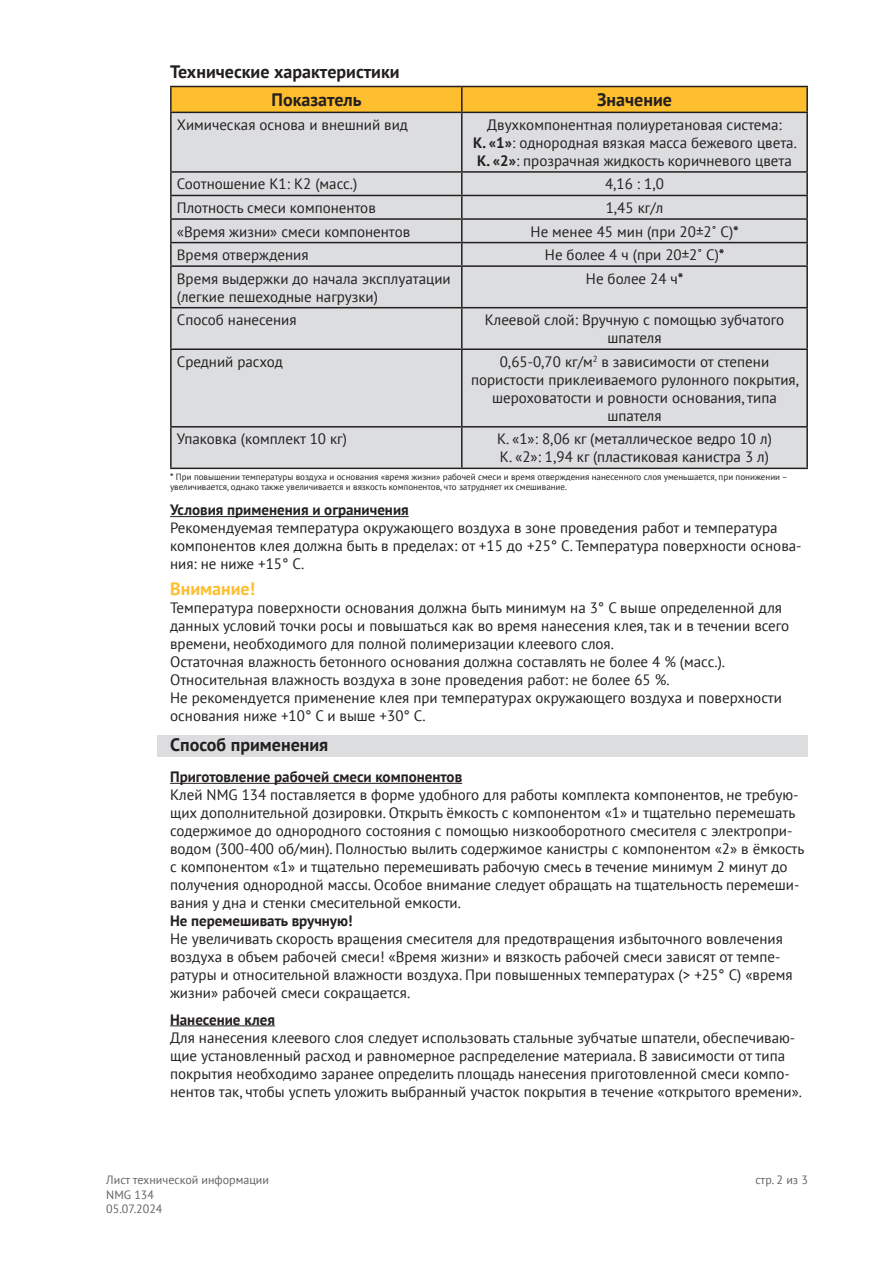
<style>
.page{position:relative;width:893px;height:1263px;background:#fff}
.page>*{position:absolute;margin:0;border:0;box-sizing:border-box;transform-origin:0 0}
.t1{font:700 18px "PT Sans";color:#231f20}
.t2{font:700 18px "PT Sans";color:#febf2e}
.t3{font:15px/18px "PT Sans";color:#231f20}
.t4{font:700 15px "PT Sans";color:#231f20}
.t5{font:12px/14.4px "PT Sans";color:#636366}
.t6{font:9px/10.8px "PT Sans";color:#231f20}
.s1{font-weight:700}
</style>
<div class="page">
<div style="left:157px;top:736px;width:651px;height:21px;background:#dcdddf"></div>
<svg style="left:172px;top:87px;width:634px;height:25px;background:#f8ba2d"></svg>
<div style="left:172px;top:113px;width:634px;height:355px;background:#dcdddf"></div>
<hr style="left:170px;top:86px;width:292px;height:1px;background:#231f20">
<hr style="left:170px;top:87px;width:2px;height:25px;background:#231f20">
<hr style="left:462px;top:86px;width:346px;height:1px;background:#231f20">
<hr style="left:461px;top:87px;width:2px;height:25px;background:#231f20">
<hr style="left:806px;top:87px;width:2px;height:25px;background:#231f20">
<hr style="left:170px;top:112px;width:292px;height:1px;background:#231f20">
<hr style="left:170px;top:113px;width:2px;height:58px;background:#231f20">
<hr style="left:462px;top:112px;width:346px;height:1px;background:#231f20">
<hr style="left:461px;top:113px;width:2px;height:58px;background:#231f20">
<hr style="left:806px;top:113px;width:2px;height:58px;background:#231f20">
<hr style="left:170px;top:171px;width:292px;height:2px;background:#231f20">
<hr style="left:170px;top:173px;width:2px;height:22px;background:#231f20">
<hr style="left:462px;top:171px;width:346px;height:2px;background:#231f20">
<hr style="left:461px;top:173px;width:2px;height:22px;background:#231f20">
<hr style="left:806px;top:173px;width:2px;height:22px;background:#231f20">
<hr style="left:170px;top:195px;width:292px;height:1px;background:#231f20">
<hr style="left:170px;top:196px;width:2px;height:22px;background:#231f20">
<hr style="left:462px;top:195px;width:346px;height:1px;background:#231f20">
<hr style="left:461px;top:196px;width:2px;height:22px;background:#231f20">
<hr style="left:806px;top:196px;width:2px;height:22px;background:#231f20">
<hr style="left:170px;top:218px;width:292px;height:2px;background:#231f20">
<hr style="left:170px;top:220px;width:2px;height:22px;background:#231f20">
<hr style="left:462px;top:218px;width:346px;height:2px;background:#231f20">
<hr style="left:461px;top:220px;width:2px;height:22px;background:#231f20">
<hr style="left:806px;top:220px;width:2px;height:22px;background:#231f20">
<hr style="left:170px;top:242px;width:292px;height:1px;background:#231f20">
<hr style="left:170px;top:243px;width:2px;height:22px;background:#231f20">
<hr style="left:462px;top:242px;width:346px;height:1px;background:#231f20">
<hr style="left:461px;top:243px;width:2px;height:22px;background:#231f20">
<hr style="left:806px;top:243px;width:2px;height:22px;background:#231f20">
<hr style="left:170px;top:265px;width:292px;height:2px;background:#231f20">
<hr style="left:170px;top:267px;width:2px;height:40px;background:#231f20">
<hr style="left:462px;top:265px;width:346px;height:2px;background:#231f20">
<hr style="left:461px;top:267px;width:2px;height:40px;background:#231f20">
<hr style="left:806px;top:267px;width:2px;height:40px;background:#231f20">
<hr style="left:170px;top:307px;width:292px;height:1px;background:#231f20">
<hr style="left:170px;top:308px;width:2px;height:40px;background:#231f20">
<hr style="left:462px;top:307px;width:346px;height:1px;background:#231f20">
<hr style="left:461px;top:308px;width:2px;height:40px;background:#231f20">
<hr style="left:806px;top:308px;width:2px;height:40px;background:#231f20">
<hr style="left:170px;top:348px;width:292px;height:2px;background:#231f20">
<hr style="left:170px;top:350px;width:2px;height:76px;background:#231f20">
<hr style="left:462px;top:348px;width:346px;height:2px;background:#231f20">
<hr style="left:461px;top:350px;width:2px;height:76px;background:#231f20">
<hr style="left:806px;top:350px;width:2px;height:76px;background:#231f20">
<hr style="left:170px;top:426px;width:292px;height:2px;background:#231f20">
<hr style="left:170px;top:428px;width:2px;height:40px;background:#231f20">
<hr style="left:462px;top:426px;width:346px;height:2px;background:#231f20">
<hr style="left:461px;top:428px;width:2px;height:40px;background:#231f20">
<hr style="left:806px;top:428px;width:2px;height:40px;background:#231f20">
<hr style="left:170px;top:468px;width:292px;height:1px;background:#231f20">
<hr style="left:462px;top:468px;width:346px;height:1px;background:#231f20">
<hr style="left:170px;top:516px;width:239px;height:1px;background:#231f20">
<hr style="left:170px;top:783px;width:292px;height:1px;background:#231f20">
<hr style="left:170px;top:1025px;width:105px;height:1px;background:#231f20">
<p class="t1" style="left:170px;top:59px;width:231px">Технические характеристики</p>
<p class="t1" style="left:272px;top:88px;width:92px">Показатель</p>
<p class="t1" style="left:597px;top:88px;width:76px">Значение</p>
<p class="t3" style="left:177px;top:115px;width:233px">Химическая основа и внешний вид</p>
<p class="t3" style="left:473px;top:115px;width:325px;text-align:center">Двухкомпонентная полиуретановая система:<br><span class="s1">К. «1»</span>: однородная вязкая масса бежевого цвета.<br><span class="s1">К. «2»</span>: прозрачная жидкость коричневого цвета</p>
<p class="t3" style="left:177px;top:175px;width:182px">Соотношение К1: К2 (масс.)</p>
<p class="t3" style="left:605px;top:175px;width:60px">4,16 : 1,0</p>
<p class="t3" style="left:177px;top:198px;width:200px">Плотность смеси компонентов</p>
<p class="t3" style="left:606px;top:198px;width:59px">1,45 кг/л</p>
<p class="t3" style="left:177px;top:222px;width:235px">«Время жизни» смеси компонентов</p>
<p class="t3" style="left:531px;top:222px;width:210px">Не менее 45 мин (при 20±2˚ С)<span class="s1">*</span></p>
<p class="t3" style="left:177px;top:245px;width:133px">Время отверждения</p>
<p class="t3" style="left:545px;top:245px;width:181px">Не более 4 ч (при 20±2˚ С)<span class="s1">*</span></p>
<p class="t3" style="left:177px;top:269px;width:275px">Время выдержки до начала эксплуатации (легкие пешеходные нагрузки)</p>
<p class="t3" style="left:586px;top:269px;width:99px">Не более 24 ч<span class="s1">*</span></p>
<p class="t3" style="left:177px;top:311px;width:121px">Способ нанесения</p>
<p class="t3" style="left:485px;top:311px;width:301px;text-align:center">Клеевой слой: Вручную с помощью зубчатого шпателя</p>
<p class="t3" style="left:177px;top:352px;width:108px">Средний расход</p>
<p class="t3" style="left:471px;top:352px;width:330px;text-align:center">0,65-0,70 кг/м<sup>2</sup> в зависимости от степени пористости приклеиваемого рулонного покрытия, шероховатости и ровности основания, типа шпателя</p>
<p class="t3" style="left:177px;top:430px;width:172px">Упаковка (комплект 10 кг)</p>
<p class="t3" style="left:497px;top:430px;width:276px">К. «1»: 8,06 кг (металлическое ведро 10 л)<br>К. «2»: 1,94 кг (пластиковая канистра 3 л)</p>
<p class="t4" style="left:170px;top:500px;width:240px">Условия применения и ограничения</p>
<p class="t3" style="left:170px;top:519px;width:633px">Рекомендуемая температура окружающего воздуха в зоне проведения работ и температура компонентов клея должна быть в пределах: от +15 до +25° С. Температура поверхности основа&shy;ния: не ниже +15° С.</p>
<p class="t2" style="left:170px;top:577px;width:86px">Внимание!</p>
<p class="t3" style="left:170px;top:599px;width:621px">Температура поверхности основания должна быть минимум на 3° С выше определенной для данных условий точки росы и повышаться как во время нанесения клея, так и в течении всего времени, необходимого для полной полимеризации клеевого слоя.<br>Остаточная влажность бетонного основания должна составлять не более 4 % (масс.).<br>Относительная влажность воздуха в зоне проведения работ: не более 65 %.<br>Не рекомендуется применение клея при температурах окружающего воздуха и поверхности основания ниже +10° С и выше +30° С.</p>
<p class="t1" style="left:170px;top:733px;width:160px">Способ применения</p>
<p class="t4" style="left:170px;top:767px;width:294px">Приготовление рабочей смеси компонентов</p>
<p class="t3" style="left:170px;top:786px;width:636px">Клей NMG 134 поставляется в форме удобного для работы комплекта компонентов, не требую&shy;щих дополнительной дозировки. Открыть ёмкость с компонентом «1» и тщательно перемешать содержимое до однородного состояния с помощью низкооборотного смесителя с электропри&shy;водом (300-400 об/мин). Полностью вылить содержимое канистры с компонентом «2» в ёмкость с компонентом «1» и тщательно перемешивать рабочую смесь в течение минимум 2 минут до получения однородной массы. Особое внимание следует обращать на тщательность перемеши&shy;вания у дна и стенки смесительной емкости.</p>
<p class="t4" style="left:170px;top:911px;width:184px">Не перемешивать вручную!</p>
<p class="t3" style="left:170px;top:930px;width:624px">Не увеличивать скорость вращения смесителя для предотвращения избыточного вовлечения воздуха в объем рабочей смеси! «Время жизни» и вязкость рабочей смеси зависят от темпе&shy;ратуры и относительной влажности воздуха. При повышенных температурах (&gt; +25° С) «время жизни» рабочей смеси сокращается.</p>
<p class="t4" style="left:170px;top:1009px;width:106px">Нанесение клея</p>
<p class="t3" style="left:170px;top:1028px;width:633px">Для нанесения клеевого слоя следует использовать стальные зубчатые шпатели, обеспечиваю&shy;щие установленный расход и равномерное распределение материала. В зависимости от типа покрытия необходимо заранее определить площадь нанесения приготовленной смеси компо&shy;нентов так, чтобы успеть уложить выбранный участок покрытия в течение «открытого времени».</p>
<p class="t6" style="left:170px;top:471px;width:619px"><span class="s1">*</span> При повышении температуры воздуха и основания «время жизни» рабочей смеси и время отверждения нанесенного слоя уменьшается, при понижении – увеличивается, однако также увеличивается и вязкость компонентов, что затрудняет их смешивание.</p>
<p class="t5" style="left:106px;top:1173px;width:164px">Лист технической информации<br>NMG 134<br>05.07.2024</p>
<p class="t5" style="left:755px;top:1173px;width:54px">стр. 2 из 3</p>
</div>
